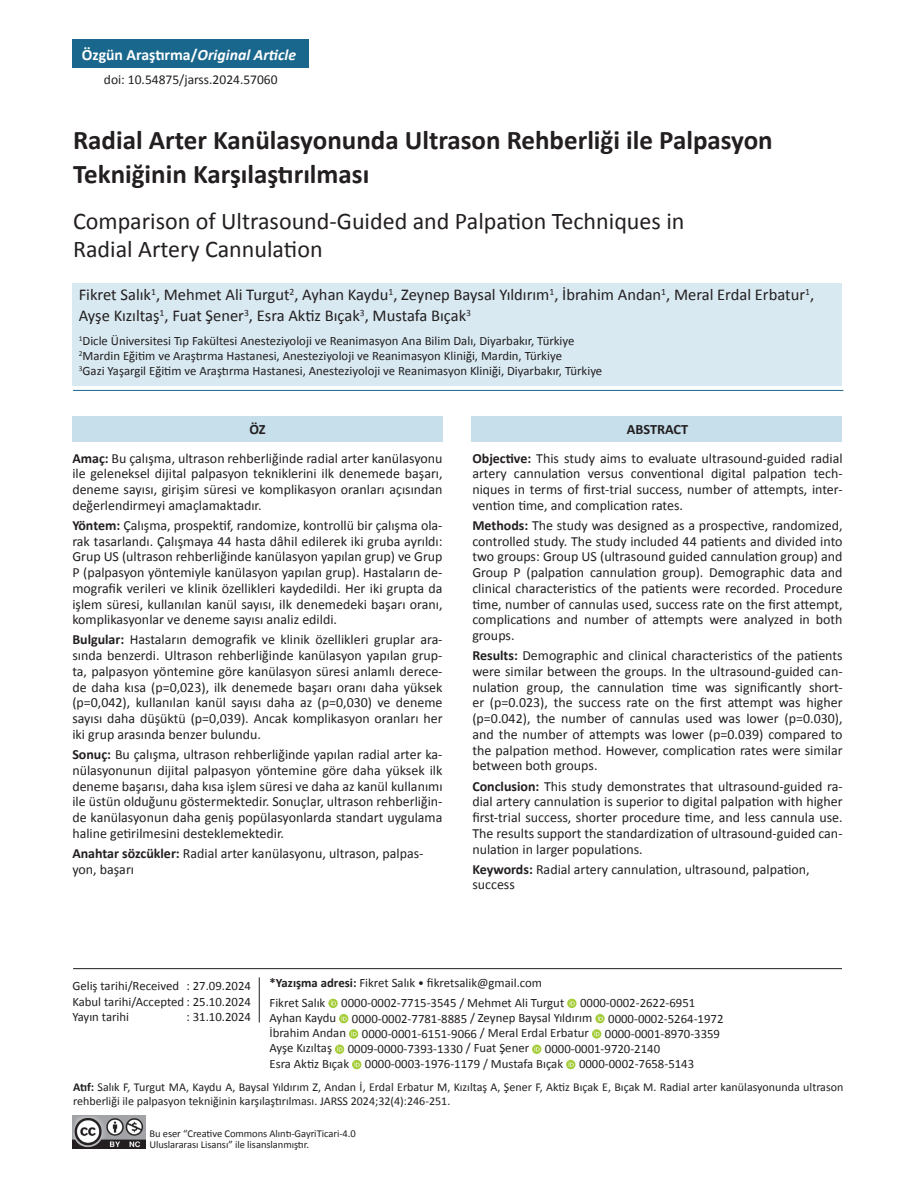
<style>
.page{position:relative;width:915px;height:1191px;background:#fff}
.page>*{position:absolute;margin:0;border:0;box-sizing:border-box;transform-origin:0 0}
.t1{font:700 27px/34.2px "Calibri";color:#231f20}
.t2{font:24px/28.5px "Calibri";color:#231f20}
.t3{font:16.5px/21px "Calibri";color:#231f20}
.t4{font:700 15.75px "Calibri";color:#fff}
.t5{font:700 14.25px "Calibri";color:#231f20}
.t6{font:13.95px/15.8px "Calibri";color:#231f20;text-align:justify}
.t7{font:13.5px "Calibri";color:#231f20}
.t8{font:12.75px/15.3px "Calibri";color:#231f20}
.t9{font:12px/14.4px "Calibri";color:#231f20}
.t10{font:10.5px/11.2px "Calibri";letter-spacing:-.005em;color:#231f20}
.s1{font-style:italic}
.s2{font-weight:700}
</style>
<div class="page">
<div style="left:72px;top:40px;width:237px;height:28px;background:#19678c"></div>
<img style="left:72px;top:1115px;width:73px;height:33px">
<hr style="left:73px;top:968px;width:768px;height:1px;background:#231f20">
<svg style="left:328px;top:998px;width:9px;height:10px"></svg>
<svg style="left:331px;top:1000px;width:5px;height:5px"></svg>
<svg style="left:567px;top:998px;width:9px;height:10px"></svg>
<svg style="left:569px;top:1000px;width:5px;height:5px"></svg>
<svg style="left:339px;top:1014px;width:9px;height:9px"></svg>
<svg style="left:341px;top:1015px;width:5px;height:5px"></svg>
<svg style="left:595px;top:1014px;width:9px;height:9px"></svg>
<svg style="left:597px;top:1015px;width:5px;height:5px"></svg>
<svg style="left:349px;top:1029px;width:9px;height:9px"></svg>
<svg style="left:351px;top:1031px;width:5px;height:5px"></svg>
<svg style="left:591px;top:1029px;width:10px;height:9px"></svg>
<svg style="left:594px;top:1031px;width:5px;height:5px"></svg>
<svg style="left:335px;top:1044px;width:9px;height:10px"></svg>
<svg style="left:337px;top:1046px;width:5px;height:5px"></svg>
<svg style="left:532px;top:1044px;width:9px;height:10px"></svg>
<svg style="left:534px;top:1046px;width:5px;height:5px"></svg>
<svg style="left:352px;top:1059px;width:9px;height:10px"></svg>
<svg style="left:354px;top:1061px;width:5px;height:5px"></svg>
<svg style="left:566px;top:1059px;width:9px;height:10px"></svg>
<svg style="left:568px;top:1061px;width:5px;height:5px"></svg>
<hr style="left:259px;top:977px;width:1px;height:45px;background:#231f20">
<div style="left:73px;top:416px;width:370px;height:26px;background:#c6dfeb"></div>
<div style="left:471px;top:416px;width:370px;height:26px;background:#c6dfeb"></div>
<hr style="left:73px;top:390px;width:770px;height:1px;background:#19678c">
<div style="left:72px;top:283px;width:769px;height:102px;background:#d8e9f1"></div>
<p class="t4" style="left:82px;top:43px;width:216px">Özgün Araştırma/<span class="s1">Original Article</span></p>
<p class="t7" style="left:104px;top:71px;width:175px">doi: 10.54875/jarss.2024.57060</p>
<h1 class="t1" style="left:73px;top:122px;width:701px">Radial Arter Kanülasyonunda Ultrason Rehberliği ile Palpasyon<br>Tekniğinin Karşılaştırılması</h1>
<h2 class="t2" style="left:73px;top:205px;width:612px">Comparison of Ultrasound-Guided and Palpation Techniques in<br>Radial Artery Cannulation</h2>
<p class="t3" style="left:79px;top:283px;width:736px">Fikret Salık<sup>1</sup>, Mehmet Ali Turgut<sup>2</sup>, Ayhan Kaydu<sup>1</sup>, Zeynep Baysal Yıldırım<sup>1</sup>, İbrahim Andan<sup>1</sup>, Meral Erdal Erbatur<sup>1</sup>,<br>Ayşe Kızıltaş<sup>1</sup>, Fuat Şener<sup>3</sup>, Esra Aktiz Bıçak<sup>3</sup>, Mustafa Bıçak<sup>3</sup></p>
<p class="t8" style="left:79px;top:332px;width:525px"><sup>1</sup>Dicle Üniversitesi Tıp Fakültesi Anesteziyoloji ve Reanimasyon Ana Bilim Dalı, Diyarbakır, Türkiye<br><sup>2</sup>Mardin Eğitim ve Araştırma Hastanesi, Anesteziyoloji ve Reanimasyon Kliniği, Mardin, Türkiye<br><sup>3</sup>Gazi Yaşargil Eğitim ve Araştırma Hastanesi, Anesteziyoloji ve Reanimasyon Kliniği, Diyarbakır, Türkiye</p>
<p class="t5" style="left:249px;top:419px;width:18px">ÖZ</p>
<p class="t6" style="left:72px;top:449px;width:371px"><span class="s2">Amaç:</span> Bu çalışma, ultrason rehberliğinde radial arter kanülasyonu ile geleneksel dijital palpasyon tekniklerini ilk denemede başarı, deneme sayısı, girişim süresi ve komplikasyon oranları açısından değerlendirmeyi amaçlamaktadır.</p>
<p class="t6" style="left:72px;top:517px;width:371px"><span class="s2">Yöntem:</span> Çalışma, prospektif, randomize, kontrollü bir çalışma ola&shy;rak tasarlandı. Çalışmaya 44 hasta dâhil edilerek iki gruba ayrıldı:<br>Grup US (ultrason rehberliğinde kanülasyon yapılan grup) ve Grup P (palpasyon yöntemiyle kanülasyon yapılan grup). Hastaların de&shy;mografik verileri ve klinik özellikleri kaydedildi. Her iki grupta da işlem süresi, kullanılan kanül sayısı, ilk denemedeki başarı oranı, komplikasyonlar ve deneme sayısı analiz edildi.</p>
<p class="t6" style="left:72px;top:631px;width:371px"><span class="s2">Bulgular:</span> Hastaların demografik ve klinik özellikleri gruplar ara&shy;sında benzerdi. Ultrason rehberliğinde kanülasyon yapılan grup&shy;ta, palpasyon yöntemine göre kanülasyon süresi anlamlı derece&shy;de daha kısa (p=0,023), ilk denemede başarı oranı daha yüksek (p=0,042), kullanılan kanül sayısı daha az (p=0,030) ve deneme sayısı daha düşüktü (p=0,039). Ancak komplikasyon oranları her iki grup arasında benzer bulundu.</p>
<p class="t6" style="left:72px;top:746px;width:371px"><span class="s2">Sonuç:</span> Bu çalışma, ultrason rehberliğinde yapılan radial arter ka&shy;nülasyonunun dijital palpasyon yöntemine göre daha yüksek ilk deneme başarısı, daha kısa işlem süresi ve daha az kanül kullanımı ile üstün olduğunu göstermektedir. Sonuçlar, ultrason rehberliğin&shy;de kanülasyonun daha geniş popülasyonlarda standart uygulama haline getirilmesini desteklemektedir.</p>
<p class="t6" style="left:72px;top:844px;width:352px"><span class="s2">Anahtar sözcükler:</span> Radial arter kanülasyonu, ultrason, palpas&shy;yon, başarı</p>
<p class="t5" style="left:626px;top:419px;width:63px">ABSTRACT</p>
<p class="t6" style="left:472px;top:449px;width:371px"><span class="s2">Objective:</span> This study aims to evaluate ultrasound-guided radial artery cannulation versus conventional digital palpation tech&shy;niques in terms of first-trial success, number of attempts, inter&shy;vention time, and complication rates.</p>
<p class="t6" style="left:472px;top:517px;width:371px"><span class="s2">Methods:</span> The study was designed as a prospective, randomized, controlled study. The study included 44 patients and divided into two groups: Group US (ultrasound guided cannulation group) and Group P (palpation cannulation group). Demographic data and clinical characteristics of the patients were recorded. Procedure time, number of cannulas used, success rate on the first attempt, complications and number of attempts were analyzed in both groups.</p>
<p class="t6" style="left:472px;top:647px;width:371px"><span class="s2">Results:</span> Demographic and clinical characteristics of the patients were similar between the groups. In the ultrasound-guided can&shy;nulation group, the cannulation time was significantly short&shy;er (p=0.023), the success rate on the first attempt was higher (p=0.042), the number of cannulas used was lower (p=0.030), and the number of attempts was lower (p=0.039) compared to the palpation method. However, complication rates were similar between both groups.</p>
<p class="t6" style="left:472px;top:777px;width:371px"><span class="s2">Conclusion:</span> This study demonstrates that ultrasound-guided ra&shy;dial artery cannulation is superior to digital palpation with higher first-trial success, shorter procedure time, and less cannula use.<br>The results support the standardization of ultrasound-guided can&shy;nulation in larger populations.</p>
<p class="t6" style="left:472px;top:860px;width:338px"><span class="s2">Keywords:</span> Radial artery cannulation, ultrasound, palpation, success</p>
<p class="t8" style="left:72px;top:977px;width:180px;text-align:justify">Geliş tarihi/Received : 27.09.2024<br>Kabul tarihi/Accepted : 25.10.2024<br>Yayın tarihi</p>
<p class="t8" style="left:186px;top:1008px;width:66px">: 31.10.2024</p>
<p class="t8" style="left:269px;top:972px;width:427px;line-height:19.5px"><span class="s2">*Yazışma adresi:</span> Fikret Salık • fikretsalik@gmail.com<br>Fikret Salık 0000-0002-7715-3545 / Mehmet Ali Turgut 0000-0002-2622-6951</p>
<p class="t8" style="left:269px;top:1010px;width:455px">Ayhan Kaydu 0000-0002-7781-8885 / Zeynep Baysal Yıldırım 0000-0002-5264-1972<br>İbrahim Andan 0000-0001-6151-9066 / Meral Erdal Erbatur 0000-0001-8970-3359<br>Ayşe Kızıltaş 0009-0000-7393-1330 / Fuat Şener 0000-0001-9720-2140<br>Esra Aktiz Bıçak 0000-0003-1976-1179 / Mustafa Bıçak 0000-0002-7658-5143</p>
<p class="t9" style="left:73px;top:1079px;width:771px"><span class="s2">Atıf:</span> Salık F, Turgut MA, Kaydu A, Baysal Yıldırım Z, Andan İ, Erdal Erbatur M, Kızıltaş A, Şener F, Aktiz Bıçak E, Bıçak M. Radial arter kanülasyonunda ultrason rehberliği ile palpasyon tekniğinin karşılaştırılması. JARSS 2024;32(4):246-251.</p>
<p class="t10" style="left:149px;top:1127px;width:208px">Bu eser “Creative Commons Alıntı-GayriTicari-4.0<br>Uluslararası Lisansı” ile lisanslanmıştır.</p>
</div>
